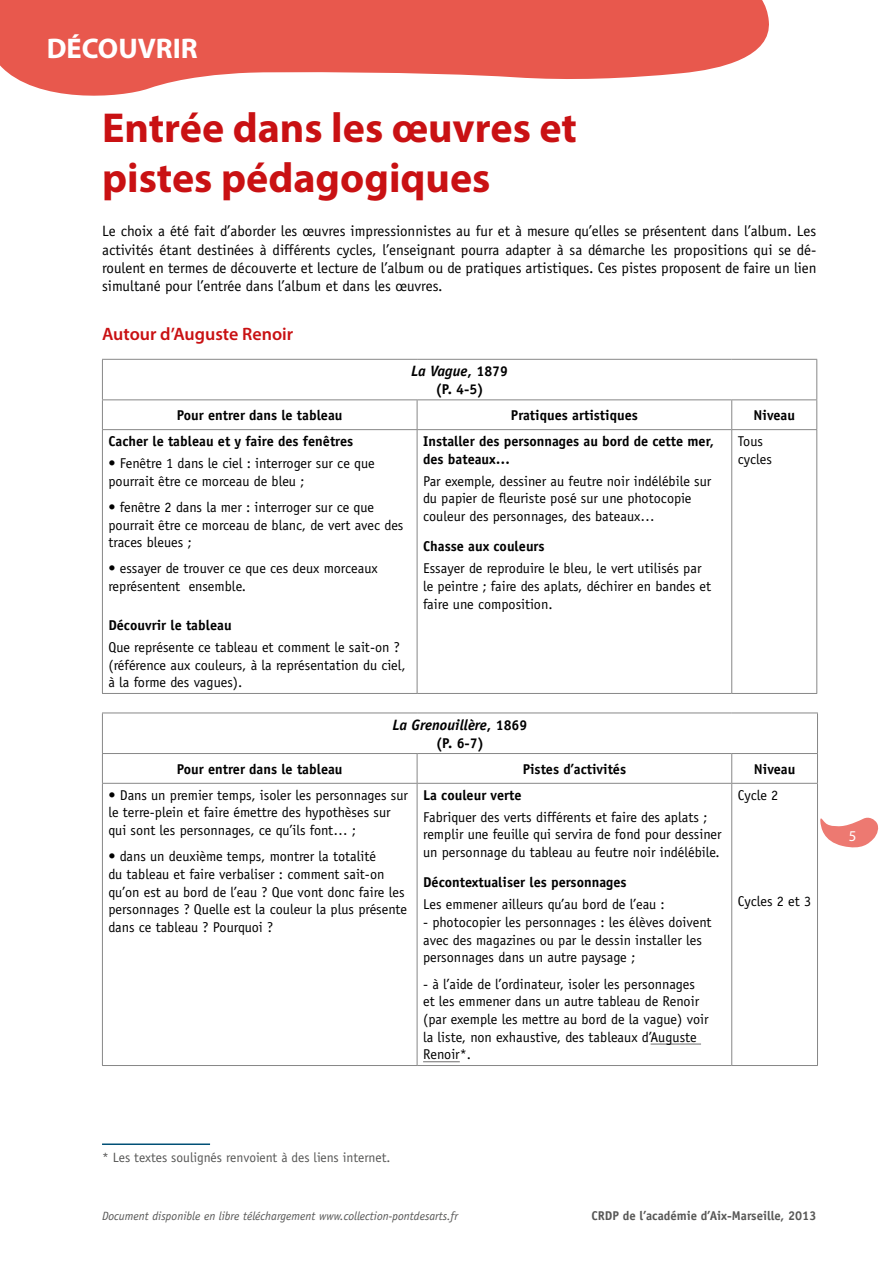
<style>
.page{position:relative;width:893px;height:1263px;background:#fff}
.page>*{position:absolute;margin:0;border:0;box-sizing:border-box;transform-origin:0 0}
.t1{font:700 42px/50.4px "Myriad Pro";color:#c91113}
.t2{font:700 28.5px "Myriad Pro";color:#fff}
.t3{font:600 18px "Myriad Pro";color:#c91113}
.t4{font:15px/18.3px "Officina Sans Std";color:#000;text-align:justify}
.t5{font:italic 700 15px "Officina Sans Std";color:#000}
.t6{font:15px "Myriad Pro";color:#fff}
.t7{font:14.25px/17.7px "Officina Sans Std";color:#000}
.t8{font:700 14.25px/17.7px "Officina Sans Std";color:#000}
.t9{font:13.5px "Officina Sans Std";color:#575756}
.t10{font:700 12.75px "Officina Sans Std";color:#575756}
.t11{font:italic 12px "Officina Sans Std";color:#575756}
.s1{font-style:normal}
.s2{font-style:normal;font-size:14.25px}
</style>
<div class="page">
<svg style="left:820px;top:817px;width:59px;height:31px"></svg>
<svg style="left:0;top:0;width:769px;height:96px;fill:#e8584d"></svg>
<hr style="left:102px;top:359px;width:315px;height:1px;background:#878787">
<hr style="left:102px;top:360px;width:1px;height:39px;background:#878787">
<hr style="left:417px;top:359px;width:315px;height:1px;background:#878787">
<hr style="left:732px;top:359px;width:85px;height:1px;background:#878787">
<hr style="left:816px;top:360px;width:1px;height:39px;background:#878787">
<hr style="left:102px;top:399px;width:315px;height:1px;background:#878787">
<svg style="left:102px;top:400px;width:1px;height:29px"></svg>
<hr style="left:417px;top:399px;width:315px;height:1px;background:#878787">
<svg style="left:417px;top:400px;width:1px;height:29px"></svg>
<hr style="left:732px;top:399px;width:85px;height:1px;background:#878787">
<svg style="left:731px;top:400px;width:1px;height:29px"></svg>
<svg style="left:816px;top:400px;width:1px;height:29px"></svg>
<hr style="left:102px;top:429px;width:315px;height:1px;background:#878787">
<hr style="left:102px;top:430px;width:1px;height:263px;background:#878787">
<hr style="left:417px;top:429px;width:315px;height:1px;background:#878787">
<hr style="left:417px;top:430px;width:1px;height:263px;background:#878787">
<hr style="left:732px;top:429px;width:85px;height:1px;background:#878787">
<hr style="left:731px;top:430px;width:1px;height:263px;background:#878787">
<hr style="left:816px;top:430px;width:1px;height:263px;background:#878787">
<hr style="left:102px;top:693px;width:315px;height:1px;background:#878787">
<hr style="left:417px;top:693px;width:315px;height:1px;background:#878787">
<hr style="left:732px;top:693px;width:85px;height:1px;background:#878787">
<hr style="left:102px;top:713px;width:315px;height:1px;background:#878787">
<hr style="left:102px;top:713px;width:1px;height:40px;background:#878787">
<hr style="left:417px;top:713px;width:315px;height:1px;background:#878787">
<hr style="left:732px;top:713px;width:86px;height:1px;background:#878787">
<hr style="left:817px;top:713px;width:1px;height:40px;background:#878787">
<hr style="left:102px;top:753px;width:315px;height:1px;background:#878787">
<svg style="left:102px;top:754px;width:1px;height:29px"></svg>
<hr style="left:417px;top:753px;width:315px;height:1px;background:#878787">
<svg style="left:417px;top:754px;width:1px;height:29px"></svg>
<hr style="left:732px;top:753px;width:86px;height:1px;background:#878787">
<svg style="left:731px;top:754px;width:1px;height:29px"></svg>
<svg style="left:817px;top:754px;width:1px;height:29px"></svg>
<hr style="left:102px;top:783px;width:315px;height:1px;background:#878787">
<hr style="left:102px;top:784px;width:1px;height:281px;background:#878787">
<hr style="left:417px;top:783px;width:315px;height:1px;background:#878787">
<hr style="left:417px;top:784px;width:1px;height:281px;background:#878787">
<hr style="left:732px;top:783px;width:86px;height:1px;background:#878787">
<hr style="left:731px;top:784px;width:1px;height:281px;background:#878787">
<hr style="left:817px;top:784px;width:1px;height:281px;background:#878787">
<hr style="left:102px;top:1065px;width:315px;height:1px;background:#878787">
<hr style="left:417px;top:1065px;width:315px;height:1px;background:#878787">
<hr style="left:732px;top:1065px;width:86px;height:1px;background:#878787">
<hr style="left:651px;top:1044px;width:50px;height:1px;background:#706f6f">
<hr style="left:423px;top:1061px;width:37px;height:1px;background:#706f6f">
<hr style="left:102px;top:1143px;width:108px;height:2px;background:#005076">
<h2 class="t2" style="left:47px;top:30px;width:153px">DÉCOUVRIR</h2>
<h1 class="t1" style="left:102px;top:101px;width:476px">Entrée dans les œuvres et pistes pédagogiques</h1>
<p class="t4" style="left:102px;top:222px;width:716px">Le choix a été fait d’aborder les œuvres impressionnistes au fur et à mesure qu’elles se présentent dans l’album. Les activités étant destinées à différents cycles, l’enseignant pourra adapter à sa démarche les propositions qui se dé&shy;roulent en termes de découverte et lecture de l’album ou de pratiques artistiques. Ces pistes proposent de faire un lien simultané pour l’entrée dans l’album et dans les œuvres.</p>
<p class="t3" style="left:102px;top:323px;width:193px">Autour d’Auguste Renoir</p>
<p class="t5" style="left:411px;top:362px;width:98px">La Vague<span class="s1">,</span> <span class="s2">1879</span></p>
<p class="t8" style="left:435px;top:380px;width:50px">(P. 4-5)</p>
<p class="t8" style="left:177px;top:406px;width:167px">Pour entrer dans le tableau</p>
<p class="t8" style="left:511px;top:406px;width:128px">Pratiques artistiques</p>
<p class="t8" style="left:754px;top:406px;width:43px">Niveau</p>
<p class="t8" style="left:108px;top:432px;width:246px">Cacher le tableau et y faire des fenêtres</p>
<p class="t7" style="left:108px;top:454px;width:268px">• Fenêtre 1 dans le ciel : interroger sur ce que pourrait être ce morceau de bleu ;</p>
<p class="t7" style="left:108px;top:498px;width:297px">• fenêtre 2 dans la mer : interroger sur ce que pourrait être ce morceau de blanc, de vert avec des traces bleues ;</p>
<p class="t7" style="left:108px;top:560px;width:271px">• essayer de trouver ce que ces deux morceaux représentent ensemble.</p>
<p class="t8" style="left:108px;top:616px;width:125px">Découvrir le tableau</p>
<p class="t7" style="left:108px;top:638px;width:299px">Que représente ce tableau et comment le sait-on ? (référence aux couleurs, à la représentation du ciel, à la forme des vagues).</p>
<p class="t8" style="left:423px;top:432px;width:292px">Installer des personnages au bord de cette mer, des bateaux…</p>
<p class="t7" style="left:423px;top:472px;width:290px">Par exemple, dessiner au feutre noir indélébile sur du papier de fleuriste posé sur une photocopie couleur des personnages, des bateaux…</p>
<p class="t8" style="left:423px;top:538px;width:123px">Chasse aux couleurs</p>
<p class="t7" style="left:423px;top:560px;width:289px">Essayer de reproduire le bleu, le vert utilisés par le peintre ; faire des aplats, déchirer en bandes et faire une composition.</p>
<p class="t7" style="left:738px;top:432px;width:36px">Tous cycles</p>
<p class="t5" style="left:392px;top:716px;width:137px">La Grenouillère<span class="s1">,</span> <span class="s2">1869</span></p>
<p class="t8" style="left:436px;top:734px;width:50px">(P. 6-7)</p>
<p class="t8" style="left:177px;top:760px;width:167px">Pour entrer dans le tableau</p>
<p class="t8" style="left:523px;top:760px;width:105px">Pistes d’activités</p>
<p class="t8" style="left:754px;top:760px;width:43px">Niveau</p>
<p class="t7" style="left:108px;top:786px;width:301px">• Dans un premier temps, isoler les personnages sur le terre-plein et faire émettre des hypothèses sur qui sont les personnages, ce qu’ils font… ;</p>
<p class="t7" style="left:108px;top:847px;width:300px">• dans un deuxième temps, montrer la totalité<br>du tableau et faire verbaliser : comment sait-on qu’on est au bord de l’eau ? Que vont donc faire les personnages ? Quelle est la couleur la plus présente dans ce tableau ? Pourquoi ?</p>
<p class="t7" style="left:738px;top:786px;width:42px">Cycle 2</p>
<p class="t8" style="left:423px;top:786px;width:100px">La couleur verte</p>
<p class="t7" style="left:423px;top:808px;width:300px">Fabriquer des verts différents et faire des aplats ; remplir une feuille qui servira de fond pour dessiner un personnage du tableau au feutre noir indélébile.</p>
<p class="t8" style="left:423px;top:873px;width:205px">Décontextualiser les personnages</p>
<p class="t7" style="left:423px;top:896px;width:243px">Les emmener ailleurs qu’au bord de l’eau :</p>
<p class="t7" style="left:423px;top:913px;width:290px">- photocopier les personnages : les élèves doivent avec des magazines ou par le dessin installer les personnages dans un autre paysage ;</p>
<p class="t7" style="left:423px;top:975px;width:287px">- à l’aide de l’ordinateur, isoler les personnages et les emmener dans un autre tableau de Renoir (par exemple les mettre au bord de la vague) voir la liste, non exhaustive, des tableaux d’Auguste Renoir*.</p>
<p class="t7" style="left:738px;top:892px;width:75px">Cycles 2 et 3</p>
<p class="t6" style="left:849px;top:827px;width:9px">5</p>
<p class="t9" style="left:102px;top:1149px;width:290px">* Les textes soulignés renvoient à des liens internet.</p>
<p class="t11" style="left:102px;top:1208px;width:357px">Document disponible en libre téléchargement www.collection-pontdesarts.fr</p>
<p class="t10" style="left:591px;top:1208px;width:227px">CRDP de l’académie d’Aix-Marseille, 2013</p>
</div>
